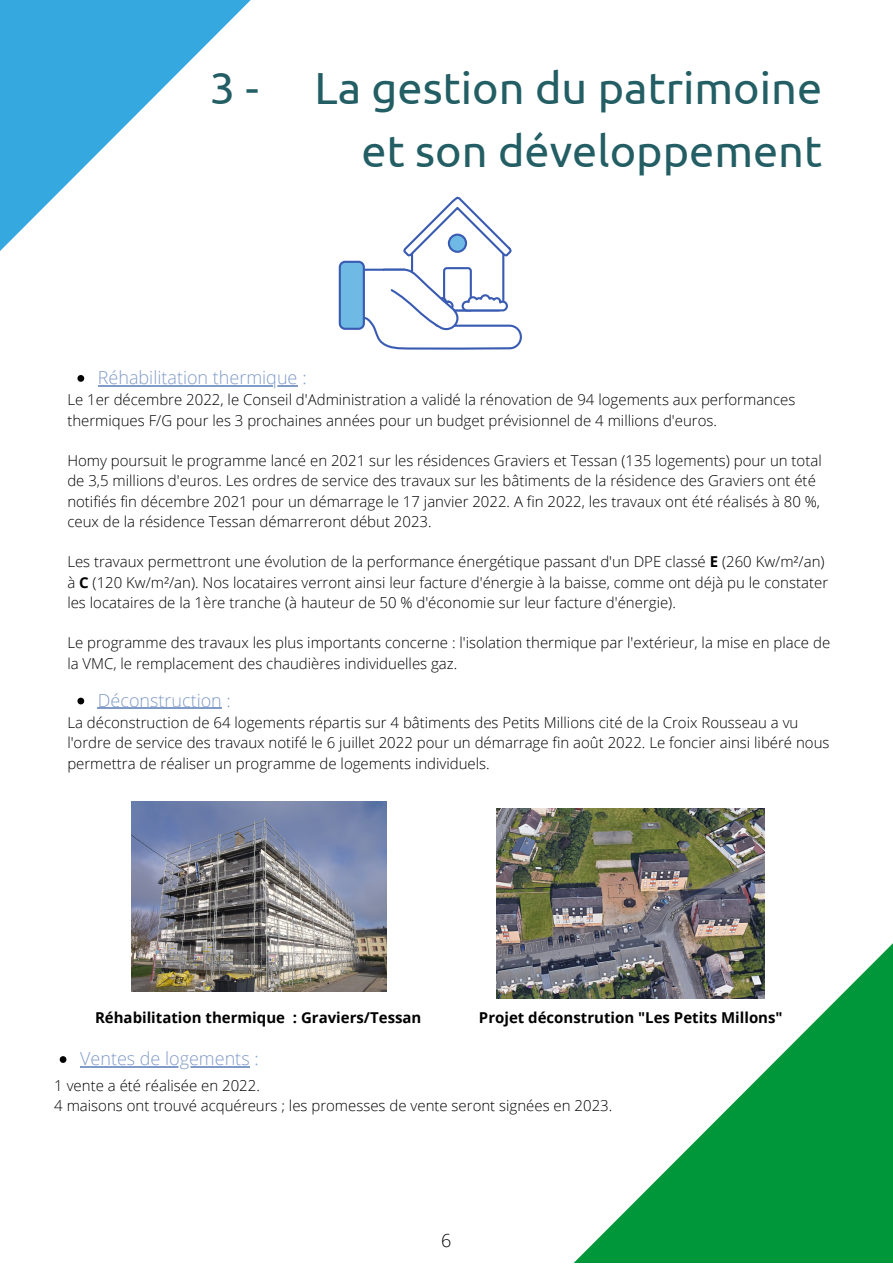
<style>
.page{position:relative;width:893px;height:1264px;background:#fff}
.page>*{position:absolute;margin:0;border:0;box-sizing:border-box;transform-origin:0 0}
.t1{font:45px/63px "Ubuntu";color:#225e64;text-align:right}
.t2{font:300 18px "Open Sans";color:#819bc9}
.t3{font:300 18px "Open Sans";color:#000}
.t4{font:300 15px/20.2px "Open Sans";color:#000}
.t5{font:700 15px "Open Sans";color:#000}
.s1{font-weight:700}
</style>
<div class="page">
<svg style="left:496px;top:808px;width:396px;height:454px"></svg>
<svg style="left:351px;top:196px;width:171px;height:154px"></svg>
<div style="left:340px;top:262px;width:24px;height:67px;background:#6fb9e5;border-radius:5px"></div>
<div style="left:339px;top:261px;width:26px;height:69px;border:2px solid #395bb2;border-radius:5px"></div>
<svg style="left:77px;top:375px;width:7px;height:7px"></svg>
<hr style="left:98px;top:385px;width:200px;height:1px;background:#819bc9">
<img style="left:496px;top:808px;width:268px;height:190px">
<svg style="left:0;top:0;width:251px;height:251px"></svg>
<img style="left:132px;top:801px;width:254px;height:190px">
<svg style="left:77px;top:697px;width:7px;height:7px"></svg>
<hr style="left:98px;top:707px;width:124px;height:2px;background:#819bc9">
<svg style="left:60px;top:1056px;width:6px;height:6px"></svg>
<hr style="left:80px;top:1066px;width:170px;height:1px;background:#819bc9">
<p class="t1" style="left:210px;top:56px;width:51px">3-</p>
<p class="t1" style="left:314px;top:56px;width:509px">La gestion du patrimoine et son développement</p>
<p class="t2" style="left:98px;top:365px;width:210px">Réhabilitation thermique :</p>
<p class="t4" style="left:67px;top:389px;width:729px">Le 1er décembre 2022, le Conseil d'Administration a validé la rénovation de 94 logements aux performances thermiques F/G pour les 3 prochaines années pour un budget prévisionnel de 4 millions d'euros.</p>
<p class="t4" style="left:67px;top:450px;width:755px">Homy poursuit le programme lancé en 2021 sur les résidences Graviers et Tessan (135 logements) pour un total de 3,5 millions d'euros. Les ordres de service des travaux sur les bâtiments de la résidence des Graviers ont été notifiés fin décembre 2021 pour un démarrage le 17 janvier 2022. A fin 2022, les travaux ont été réalisés à 80 %, ceux de la résidence Tessan démarreront début 2023.</p>
<p class="t4" style="left:67px;top:551px;width:762px">Les travaux permettront une évolution de la performance énergétique passant d'un DPE classé <span class="s1">E</span> (260 Kw/m²/an) à <span class="s1">C</span> (120 Kw/m²/an). Nos locataires verront ainsi leur facture d'énergie à la baisse, comme ont déjà pu le constater les locataires de la 1ère tranche (à hauteur de 50 % d'économie sur leur facture d'énergie).</p>
<p class="t4" style="left:67px;top:632px;width:764px">Le programme des travaux les plus importants concerne : l'isolation thermique par l'extérieur, la mise en place de la VMC, le remplacement des chaudières individuelles gaz.</p>
<p class="t2" style="left:98px;top:687px;width:134px">Déconstruction :</p>
<p class="t4" style="left:67px;top:712px;width:763px">La déconstruction de 64 logements répartis sur 4 bâtiments des Petits Millions cité de la Croix Rousseau a vu l'ordre de service des travaux notifé le 6 juillet 2022 pour un démarrage fin août 2022. Le foncier ainsi libéré nous permettra de réaliser un programme de logements individuels.</p>
<p class="t5" style="left:95px;top:1007px;width:328px">Réhabilitation thermique : Graviers/Tessan</p>
<p class="t5" style="left:479px;top:1007px;width:305px">Projet déconstrution "Les Petits Millons"</p>
<p class="t2" style="left:80px;top:1045px;width:180px">Ventes de logements :</p>
<p class="t4" style="left:54px;top:1074px;width:207px">1 vente a été réalisée en 2022.</p>
<p class="t4" style="left:54px;top:1094px;width:559px">4 maisons ont trouvé acquéreurs ; les promesses de vente seront signées en 2023.</p>
<p class="t3" style="left:441px;top:1227px;width:12px">6</p>
</div>
